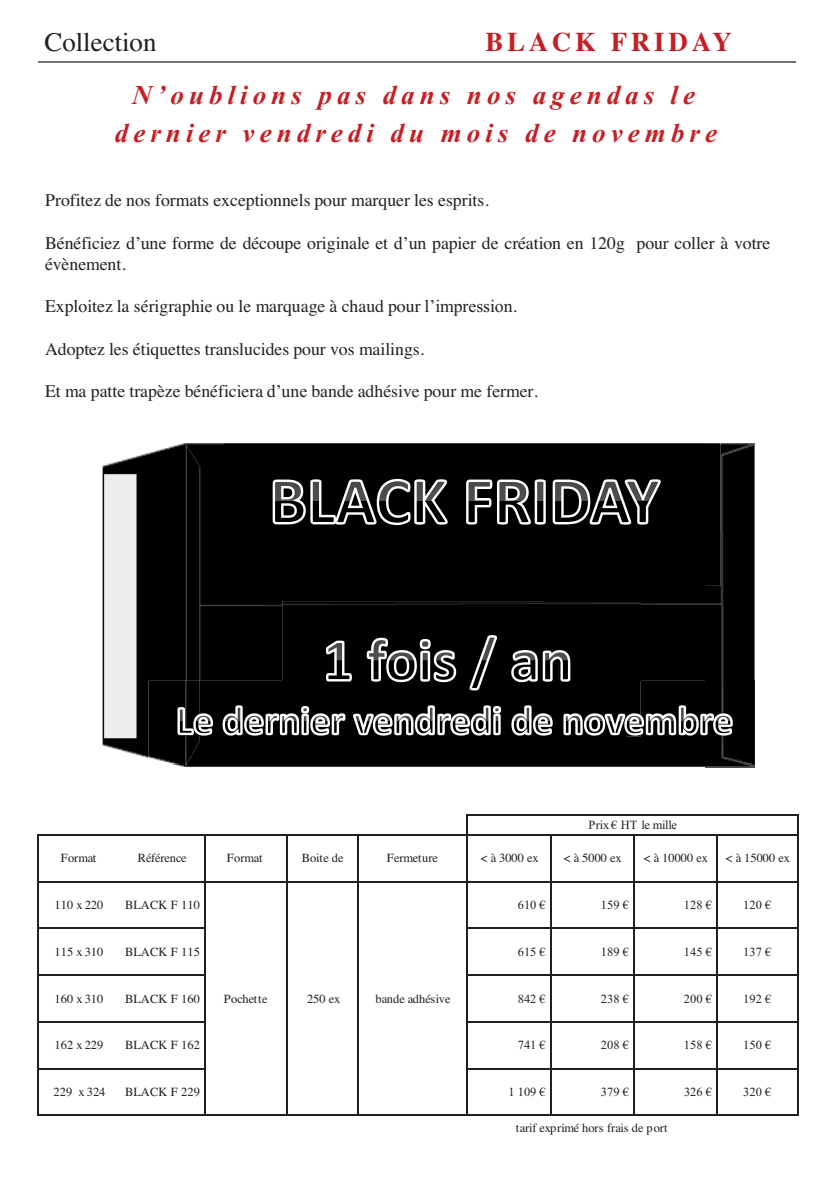
<style>
.page{position:relative;width:834px;height:1191px;background:#fff}
.page>*{position:absolute;margin:0;border:0;box-sizing:border-box;transform-origin:0 0}
.t1{font:33.6px "Vijaya Bold+T42";letter-spacing:.15em;color:#c51f25}
.t2{font:26.78px "Times Bold+T42";letter-spacing:.14em;color:#c51f25}
.t3{font:26.78px "Times Roman+T42";color:#231f20}
.t4{font:17.85px "Times Roman+T42";color:#231f20}
.t5{font:17.68px "Times Roman+T42";color:#231f20}
.t6{font:12.42px "Times Roman+T42";color:#231f20}
.t7{font:12.42px "Times New Roman+T42";color:#231f20}
.t8{font:12.42px "Times New Roman+T42";letter-spacing:-.03em;color:#231f20}
.s1{font-family:"Times New Roman+T42"}
</style>
<div class="page">
<img style="left:102px;top:443px;width:652px;height:315px">
<div style="left:224px;top:443px;width:496px;height:143px;background:#000"></div>
<div style="left:615px;top:443px;width:90px;height:143px;background:#000"></div>
<svg style="left:271px;top:474px;width:390px;height:52px"></svg>
<img style="left:282px;top:601px;width:358px;height:32px">
<img style="left:545px;top:601px;width:82px;height:32px">
<img style="left:148px;top:681px;width:557px;height:86px">
<img style="left:705px;top:681px;width:50px;height:87px">
<img style="left:705px;top:681px;width:49px;height:86px">
<svg style="left:175px;top:693px;width:39px;height:47px"></svg>
<svg style="left:221px;top:633px;width:513px;height:119px"></svg>
<hr style="left:38px;top:61px;width:758px;height:2px;background:#231f20">
<hr style="left:468px;top:814px;width:330px;height:1px;background:#231f20">
<hr style="left:39px;top:834px;width:759px;height:1px;background:#231f20">
<hr style="left:39px;top:881px;width:759px;height:1px;background:#231f20">
<hr style="left:39px;top:927px;width:166px;height:2px;background:#231f20">
<hr style="left:468px;top:927px;width:330px;height:2px;background:#231f20">
<hr style="left:39px;top:974px;width:166px;height:1px;background:#231f20">
<hr style="left:468px;top:974px;width:330px;height:1px;background:#231f20">
<hr style="left:39px;top:1021px;width:166px;height:1px;background:#231f20">
<hr style="left:468px;top:1021px;width:330px;height:1px;background:#231f20">
<hr style="left:39px;top:1068px;width:166px;height:1px;background:#231f20">
<hr style="left:468px;top:1068px;width:330px;height:1px;background:#231f20">
<hr style="left:38px;top:834px;width:1px;height:281px;background:#231f20">
<hr style="left:467px;top:814px;width:1px;height:301px;background:#231f20">
<hr style="left:716px;top:835px;width:1px;height:280px;background:#231f20">
<hr style="left:39px;top:1114px;width:759px;height:1px;background:#231f20">
<hr style="left:797px;top:815px;width:1px;height:300px;background:#231f20">
<hr style="left:204px;top:835px;width:1px;height:280px;background:#231f20">
<hr style="left:286px;top:835px;width:1px;height:280px;background:#231f20">
<hr style="left:358px;top:835px;width:1px;height:280px;background:#231f20">
<hr style="left:550px;top:835px;width:1px;height:280px;background:#231f20">
<hr style="left:633px;top:835px;width:1px;height:280px;background:#231f20">
<p class="t3" style="left:44px;top:32px;width:114px">Collection</p>
<p class="t2" style="left:485px;top:32px;width:248px">BLACK FRIDAY</p>
<p class="t1" style="left:132px;top:73px;width:564px">N’oublions pas dans nos agendas le</p>
<p class="t1" style="left:115px;top:111px;width:603px">dernier vendredi du mois de novembre</p>
<p class="t5" style="left:45px;top:194px;width:445px">Profitez de nos formats exceptionnels pour marquer les esprits.</p>
<p class="t4" style="left:45px;top:236px;width:726px">Bénéficiez <span class="s1">d’une</span> forme de découpe originale et <span class="s1">d’un</span> papier de création en 120g pour coller à votre</p>
<p class="t5" style="left:45px;top:258px;width:82px">évènement.</p>
<p class="t5" style="left:45px;top:300px;width:473px">Exploitez la sérigraphie ou le marquage à chaud pour <span class="s1">l’impression</span>.</p>
<p class="t5" style="left:45px;top:342px;width:380px">Adoptez les étiquettes translucides pour vos mailings.</p>
<p class="t5" style="left:45px;top:385px;width:494px">Et ma patte trapèze bénéficiera <span class="s1">d’une</span> bande adhésive pour me fermer.</p>
<p class="t8" style="left:588px;top:817px;width:90px">Prix € HT le mille</p>
<p class="t6" style="left:61px;top:854px;width:37px">Format</p>
<p class="t6" style="left:138px;top:854px;width:51px">Référence</p>
<p class="t6" style="left:227px;top:854px;width:37px">Format</p>
<p class="t6" style="left:302px;top:854px;width:43px">Boite de</p>
<p class="t6" style="left:387px;top:854px;width:53px">Fermeture</p>
<p class="t6" style="left:480px;top:854px;width:60px">&lt; à 3000 ex</p>
<p class="t6" style="left:563px;top:854px;width:60px">&lt; à 5000 ex</p>
<p class="t6" style="left:643px;top:854px;width:66px">&lt; à 10000 ex</p>
<p class="t6" style="left:55px;top:900px;width:50px">110 x 220</p>
<p class="t6" style="left:125px;top:900px;width:76px">BLACK F 110</p>
<p class="t7" style="left:517px;top:897px;width:30px">610 €</p>
<p class="t7" style="left:600px;top:897px;width:30px">159 €</p>
<p class="t7" style="left:683px;top:897px;width:30px">128 €</p>
<p class="t6" style="left:55px;top:947px;width:50px">115 x 310</p>
<p class="t6" style="left:125px;top:947px;width:76px">BLACK F 115</p>
<p class="t7" style="left:517px;top:944px;width:30px">615 €</p>
<p class="t7" style="left:600px;top:944px;width:30px">189 €</p>
<p class="t7" style="left:683px;top:944px;width:30px">145 €</p>
<p class="t6" style="left:55px;top:994px;width:50px">160 x 310</p>
<p class="t6" style="left:125px;top:994px;width:76px">BLACK F 160</p>
<p class="t7" style="left:517px;top:991px;width:30px">842 €</p>
<p class="t7" style="left:600px;top:991px;width:30px">238 €</p>
<p class="t7" style="left:683px;top:991px;width:30px">200 €</p>
<p class="t6" style="left:55px;top:1040px;width:50px">162 x 229</p>
<p class="t6" style="left:125px;top:1040px;width:76px">BLACK F 162</p>
<p class="t7" style="left:517px;top:1037px;width:30px">741 €</p>
<p class="t7" style="left:600px;top:1037px;width:30px">208 €</p>
<p class="t7" style="left:683px;top:1037px;width:30px">158 €</p>
<p class="t6" style="left:54px;top:1087px;width:53px">229 x 324</p>
<p class="t6" style="left:125px;top:1087px;width:76px">BLACK F 229</p>
<p class="t7" style="left:508px;top:1084px;width:39px">1 109 €</p>
<p class="t7" style="left:600px;top:1084px;width:30px">379 €</p>
<p class="t7" style="left:684px;top:1084px;width:30px">326 €</p>
<p class="t6" style="left:224px;top:994px;width:45px">Pochette</p>
<p class="t6" style="left:307px;top:994px;width:35px">250 ex</p>
<p class="t6" style="left:375px;top:994px;width:76px">bande adhésive</p>
<p class="t6" style="left:515px;top:1123px;width:153px">tarif exprimé hors frais de port</p>
<p class="t6" style="left:725px;top:854px;width:66px">&lt; à 15000 ex</p>
<p class="t7" style="left:743px;top:897px;width:29px">120 €</p>
<p class="t7" style="left:743px;top:944px;width:29px">137 €</p>
<p class="t7" style="left:743px;top:991px;width:29px">192 €</p>
<p class="t7" style="left:743px;top:1037px;width:29px">150 €</p>
<p class="t7" style="left:743px;top:1084px;width:29px">320 €</p>
</div>
